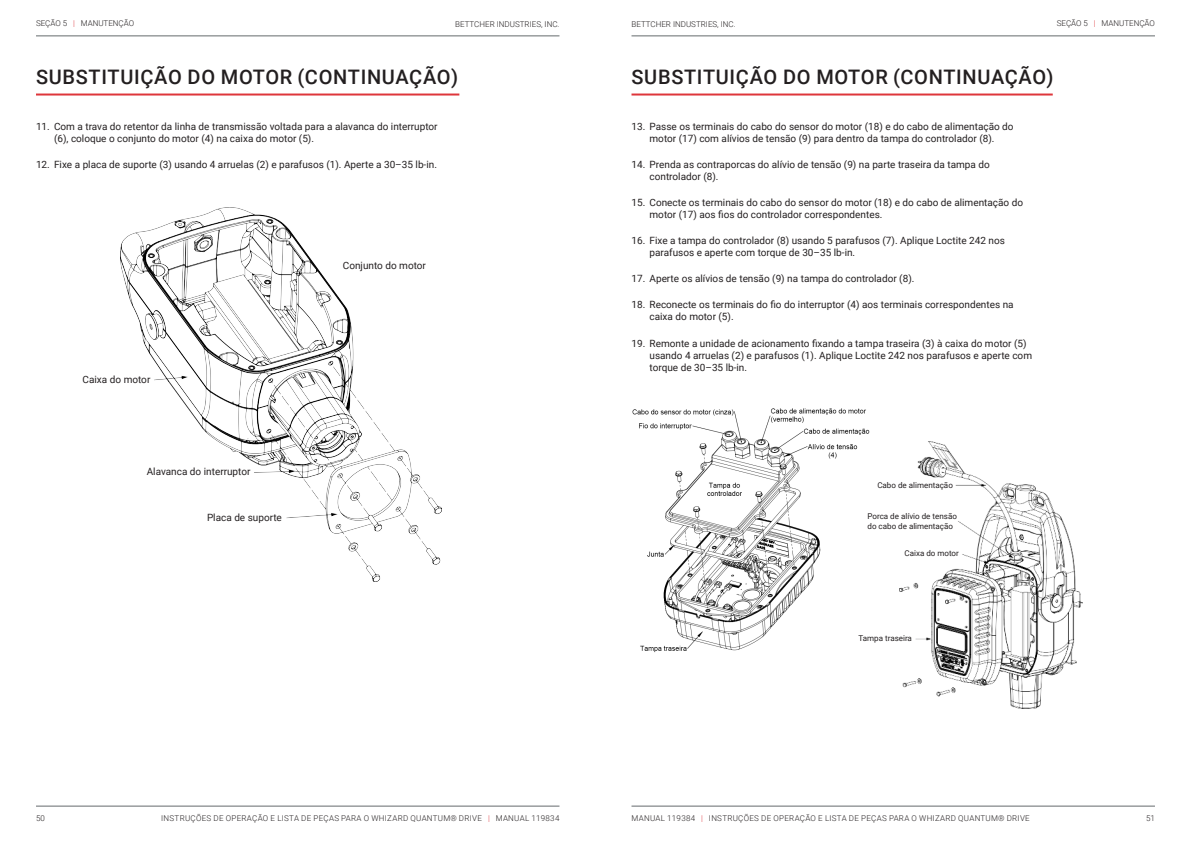
<style>
.page{position:relative;width:1191px;height:842px;background:#fff}
.page>*{position:absolute;margin:0;border:0;box-sizing:border-box;transform-origin:0 0}
.t1{font:500 20px "Roboto";letter-spacing:.035em;color:#231f20}
.Body_copy_Regular{font:10px/12px "Roboto";color:#231f20}
.t2{font:300 8px "Roboto";letter-spacing:.035em;color:#231f20}
.t3{font:8px/9.6px "Roboto";color:#231f20}
.t4{font:300 8px "Roboto";color:#231f20}
.s1{color:#de363b}
</style>
<div class="page">
<hr style="left:36px;top:806px;width:523px;height:1px;background:#656a6d">
<hr style="left:631px;top:806px;width:524px;height:1px;background:#656a6d">
<hr style="left:36px;top:36px;width:523px;height:1px;background:#656a6d">
<hr style="left:631px;top:36px;width:524px;height:1px;background:#656a6d">
<img style="left:632px;top:408px;width:238px;height:244px">
<hr style="left:36px;top:94px;width:423px;height:2px;background:#de363b">
<img style="left:120px;top:207px;width:321px;height:375px">
<hr style="left:631px;top:94px;width:421px;height:2px;background:#de363b">
<img style="left:899px;top:441px;width:183px;height:267px">
<p class="t4" style="left:36px;top:18px;width:100px">SEÇÃO 5 <span class="s1">|</span> MANUTENÇÃO</p>
<p class="t4" style="left:455px;top:18px;width:106px">BETTCHER INDUSTRIES, INC.</p>
<p class="t4" style="left:631px;top:18px;width:106px">BETTCHER INDUSTRIES, INC.</p>
<p class="t4" style="left:1056px;top:18px;width:100px">SEÇÃO 5 <span class="s1">|</span> MANUTENÇÃO</p>
<p class="t1" style="left:36px;top:63px;width:423px">SUBSTITUIÇÃO DO MOTOR (CONTINUAÇÃO)</p>
<p class="Body_copy_Regular" style="left:54px;top:120px;width:385px;text-indent:-18px">11. Com a trava do retentor da linha de transmissão voltada para a alavanca do interruptor (6), coloque o conjunto do motor (4) na caixa do motor (5).</p>
<p class="Body_copy_Regular" style="left:36px;top:158px;width:402px">12. Fixe a placa de suporte (3) usando 4 arruelas (2) e parafusos (1). Aperte a 30–35 lb-in.</p>
<p class="Body_copy_Regular" style="left:83px;top:373px;width:69px">Caixa do motor</p>
<p class="Body_copy_Regular" style="left:147px;top:465px;width:105px">Alavanca do interruptor</p>
<p class="Body_copy_Regular" style="left:207px;top:511px;width:76px">Placa de suporte</p>
<p class="Body_copy_Regular" style="left:343px;top:259px;width:85px">Conjunto do motor</p>
<p class="t1" style="left:631px;top:63px;width:423px">SUBSTITUIÇÃO DO MOTOR (CONTINUAÇÃO)</p>
<p class="Body_copy_Regular" style="left:631px;top:120px;width:383px;text-align:center">13. Passe os terminais do cabo do sensor do motor (18) e do cabo de alimentação do motor (17) com alívios de tensão (9) para dentro da tampa do controlador (8).</p>
<p class="Body_copy_Regular" style="left:649px;top:158px;width:342px;text-indent:-18px">14. Prenda as contraporcas do alívio de tensão (9) na parte traseira da tampa do controlador (8).</p>
<p class="Body_copy_Regular" style="left:649px;top:196px;width:375px;text-indent:-18px">15. Conecte os terminais do cabo do sensor do motor (18) e do cabo de alimentação do motor (17) aos fios do controlador correspondentes.</p>
<p class="Body_copy_Regular" style="left:649px;top:234px;width:357px;text-indent:-18px">16. Fixe a tampa do controlador (8) usando 5 parafusos (7). Aplique Loctite 242 nos parafusos e aperte com torque de 30–35 lb-in.</p>
<p class="Body_copy_Regular" style="left:631px;top:272px;width:284px">17. Aperte os alívios de tensão (9) na tampa do controlador (8).</p>
<p class="Body_copy_Regular" style="left:649px;top:298px;width:366px;text-indent:-18px">18. Reconecte os terminais do fio do interruptor (4) aos terminais correspondentes na caixa do motor (5).</p>
<p class="Body_copy_Regular" style="left:649px;top:337px;width:384px;text-indent:-18px">19. Remonte a unidade de acionamento fixando a tampa traseira (3) à caixa do motor (5) usando 4 arruelas (2) e parafusos (1). Aplique Loctite 242 nos parafusos e aperte com torque de 30–35 lb-in.</p>
<p class="t3" style="left:877px;top:480px;width:77px">Cabo de alimentação</p>
<p class="t3" style="left:867px;top:511px;width:91px">Porca de alívio de tensão do cabo de alimentação</p>
<p class="t3" style="left:904px;top:548px;width:56px">Caixa do motor</p>
<p class="t3" style="left:858px;top:633px;width:55px">Tampa traseira</p>
<p class="t2" style="left:161px;top:812px;width:400px">INSTRUÇÕES DE OPERAÇÃO E LISTA DE PEÇAS PARA O WHIZARD QUANTUM® DRIVE <span class="s1">|</span> MANUAL 119834</p>
<p class="t2" style="left:631px;top:812px;width:400px">MANUAL 119384 <span class="s1">|</span> INSTRUÇÕES DE OPERAÇÃO E LISTA DE PEÇAS PARA O WHIZARD QUANTUM® DRIVE</p>
<p class="t2" style="left:36px;top:812px;width:10px">50</p>
<p class="t2" style="left:1146px;top:812px;width:10px">51</p>
</div>
